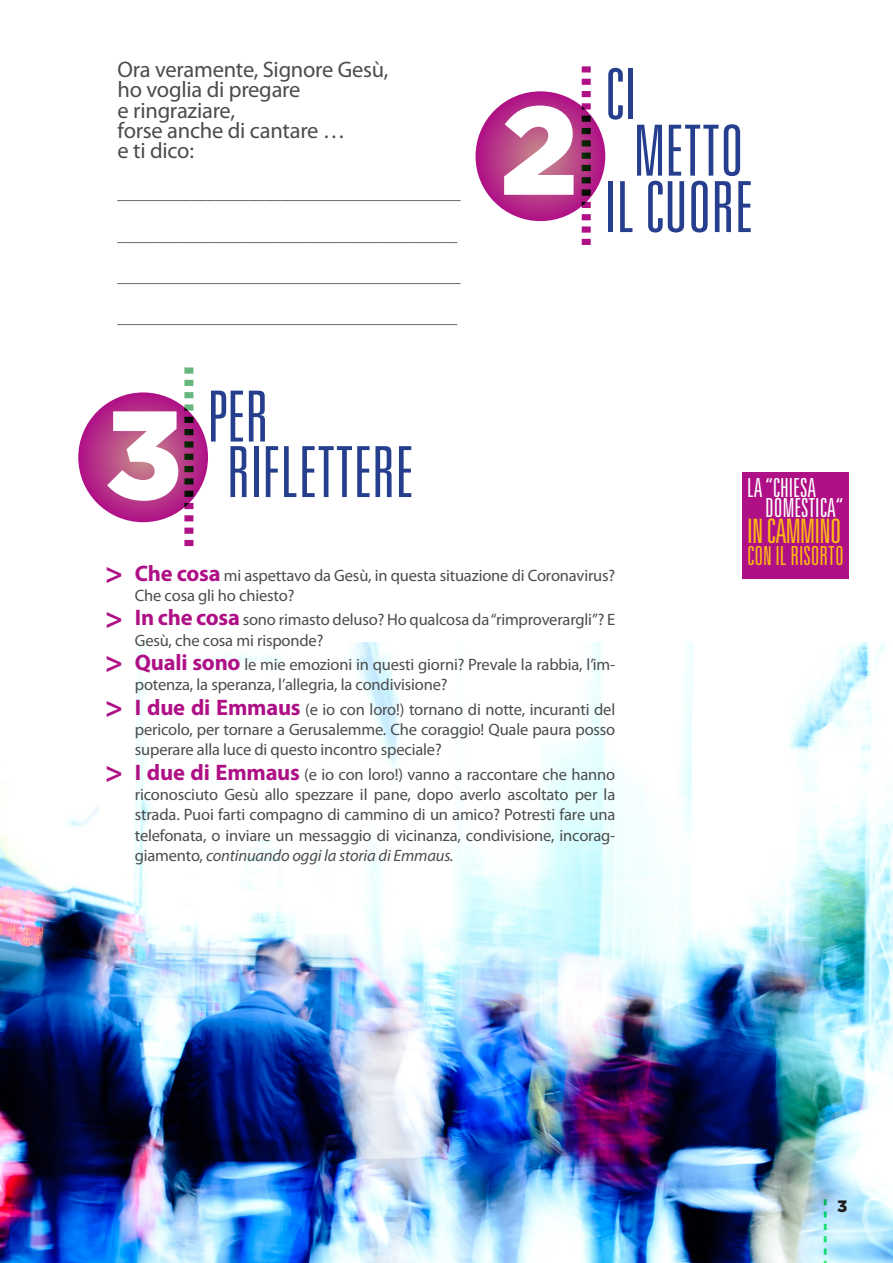
<style>
.page{position:relative;width:893px;height:1263px;background:#fff}
.page>*{position:absolute;margin:0;border:0;box-sizing:border-box;transform-origin:0 0}
.Univers_30{font:900 125.25px "Gotham";color:#fff}
.Univers_30-2{font:300 ultra-condensed 70.5px "Univers LT";color:#253f8e}
.Sotto{font:300 ultra-condensed 33.75px "Univers LT";letter-spacing:-.02em;color:#fcb814}
.Sotto-2{font:300 ultra-condensed 26.25px "Univers LT";color:#fff}
.Sotto-3{font:300 ultra-condensed 26.25px "Univers LT";color:#fcb814}
.Testo_11_Migrantes{font:22.5px "Myriad Pro";letter-spacing:-.01em;color:#4b4c4d}
.Testo_11_Migrantes-2{font:16.5px/20.2px "Myriad Pro";letter-spacing:-.01em;color:#4b4c4d}
.Testo_11{font:900 16.5px "Gotham";color:#231f20}
.s1{font-weight:700;font-size:30px;color:#af1086}
.s2{font-weight:700;font-size:22.5px;color:#af1086}
.s3{font-style:italic}
</style>
<div class="page">
<div style="left:742px;top:472px;width:106px;height:106px;background:#af1086"></div>
<img style="left:0;top:642px;width:893px;height:621px">
<svg style="left:476px;top:91px;width:129px;height:130px;background:#b73c88"></svg>
<svg style="left:582px;top:66px;width:9px;height:179px"></svg>
<svg style="left:78px;top:392px;width:130px;height:130px;background:#b73d88"></svg>
<svg style="left:184px;top:367px;width:9px;height:179px"></svg>
<svg style="left:824px;top:1199px;width:3px;height:64px"></svg>
<p class="Testo_11_Migrantes" style="left:118px;top:56px;width:272px">Ora veramente, Signore Gesù,</p>
<p class="Testo_11_Migrantes" style="left:118px;top:76px;width:184px">ho voglia di pregare</p>
<p class="Testo_11_Migrantes" style="left:118px;top:96px;width:119px">e ringraziare,</p>
<p class="Testo_11_Migrantes" style="left:118px;top:116px;width:229px">forse anche di cantare …</p>
<p class="Testo_11_Migrantes" style="left:118px;top:137px;width:78px">e ti dico:</p>
<p class="Testo_11_Migrantes-2" style="left:118px;top:183px;width:345px">__________________________________________</p>
<p class="Testo_11_Migrantes-2" style="left:118px;top:225px;width:341px">__________________________________________</p>
<p class="Testo_11_Migrantes-2" style="left:118px;top:266px;width:345px">__________________________________________</p>
<p class="Testo_11_Migrantes-2" style="left:118px;top:307px;width:341px">__________________________________________</p>
<p class="Univers_30" style="left:500px;top:78px;width:80px">2</p>
<p class="Univers_30-2" style="left:605px;top:55px;width:33px">CI</p>
<p class="Univers_30-2" style="left:634px;top:111px;width:111px">METTO</p>
<p class="Univers_30-2" style="left:605px;top:168px;width:150px">IL CUORE</p>
<p class="Univers_30" style="left:105px;top:382px;width:79px">3</p>
<p class="Univers_30-2" style="left:207px;top:377px;width:63px">PER</p>
<p class="Univers_30-2" style="left:227px;top:433px;width:188px">RIFLETTERE</p>
<p class="Testo_11_Migrantes-2" style="left:135px;top:565px;width:482px;text-indent:-30px"><span class="s1">&gt;</span> <span class="s2">Che cosa</span> mi aspettavo da Gesù, in questa situazione di Coronavirus?<br>Che cosa gli ho chiesto?</p>
<p class="Testo_11_Migrantes-2" style="left:135px;top:609px;width:482px;text-indent:-30px"><span class="s1">&gt;</span> <span class="s2">In che cosa</span> sono rimasto deluso? Ho qualcosa da “rimproverargli”? E<br>Gesù, che cosa mi risponde?</p>
<p class="Testo_11_Migrantes-2" style="left:135px;top:654px;width:482px;text-indent:-30px"><span class="s1">&gt;</span> <span class="s2">Quali sono</span> le mie emozioni in questi giorni? Prevale la rabbia, l’im&shy;potenza, la speranza, l’allegria, la condivisione?</p>
<p class="Testo_11_Migrantes-2" style="left:135px;top:699px;width:482px;text-align:justify;text-indent:-30px"><span class="s1">&gt;</span> <span class="s2">I due di Emmaus</span> (e io con loro!) tornano di notte, incuranti del pericolo, per tornare a Gerusalemme. Che coraggio! Quale paura posso superare alla luce di questo incontro speciale?</p>
<p class="Testo_11_Migrantes-2" style="left:135px;top:764px;width:482px;text-align:justify;text-indent:-30px"><span class="s1">&gt;</span> <span class="s2">I due di Emmaus</span> (e io con loro!) vanno a raccontare che hanno riconosciuto Gesù allo spezzare il pane, dopo averlo ascoltato per la strada. Puoi farti compagno di cammino di un amico? Potresti fare una telefonata, o inviare un messaggio di vicinanza, condivisione, incorag&shy;giamento, <span class="s3">continuando oggi la storia di Emmaus.</span></p>
<p class="Sotto-2" style="left:747px;top:473px;width:71px">LA “CHIESA</p>
<p class="Sotto-2" style="left:765px;top:493px;width:79px">DOMESTICA“</p>
<p class="Sotto" style="left:747px;top:512px;width:96px">IN CAMMINO</p>
<p class="Sotto-3" style="left:747px;top:541px;width:98px">CON IL RISORTO</p>
<p class="Testo_11" style="left:837px;top:1197px;width:12px">3</p>
</div>
